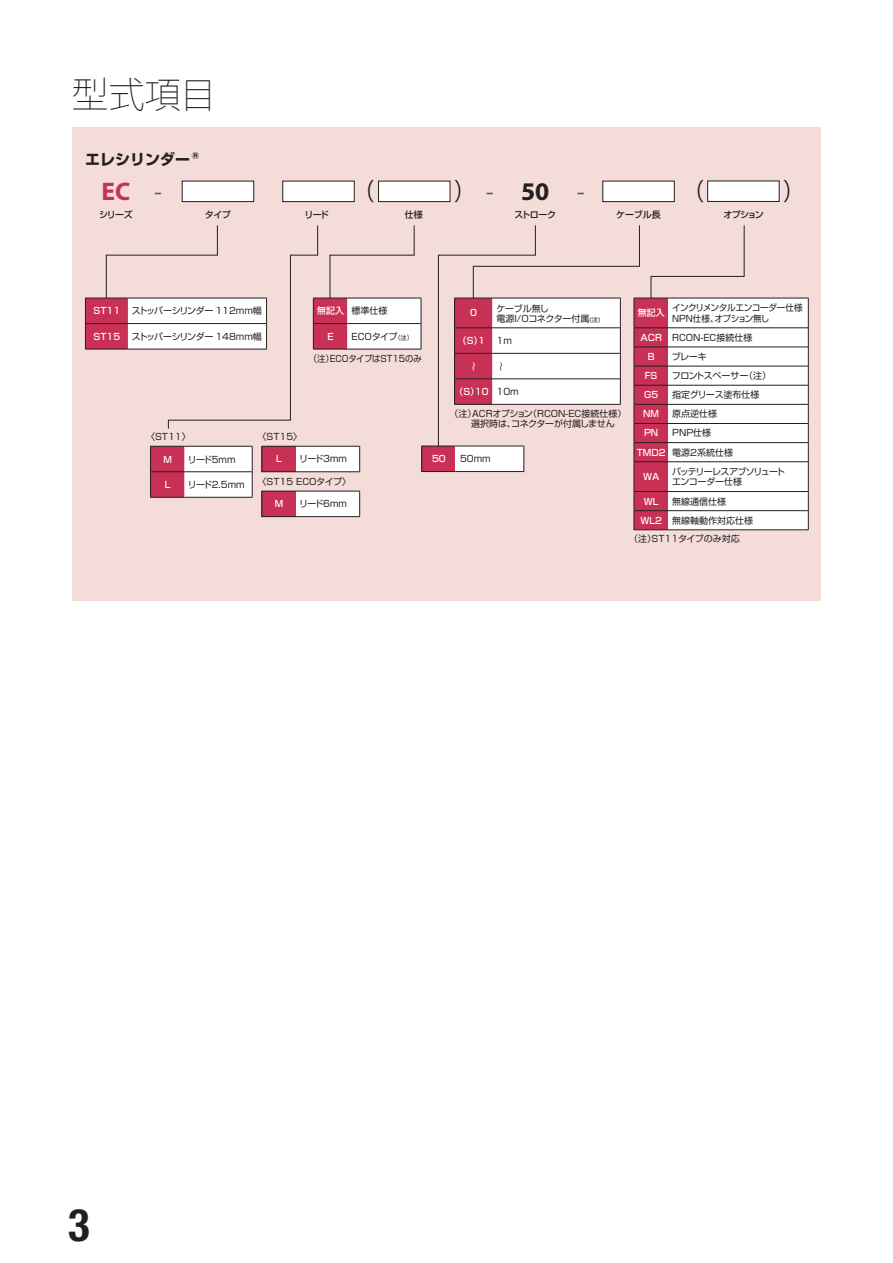
<style>
.page{position:relative;width:893px;height:1263px;background:#fff}
.page>*{position:absolute;margin:0;border:0;box-sizing:border-box;transform-origin:0 0}
.t1{font:700 condensed 45px "Helvetica Neue LT Std";color:#231f20}
.t2{font:200 36.15px "Koz Go Pro";color:#231f20}
.t3{font:300 expanded 25.5px "Shin Go Pro";color:#57585a}
.t4{font:700 25.5px "Myriad Pro";color:#c83055}
.t5{font:23.55px "Shin Go Pro";color:#231f20;scale:.77 1}
.t6{font:700 15px "Shin Go Pro";color:#231f20}
.t7{font:9px/19.2px "Shin Go Pro";letter-spacing:-.015em;color:#231f20}
.t8{font:500 9px "Shin Go Pro";color:#fff}
.t9{font:9px/10.5px "Shin Go Pro";letter-spacing:-.045em;color:#231f20;scale:.96 1}
.t10{font:500 9px "Shin Go Pro";letter-spacing:-.06em;color:#231f20}
.t11{font:9px/10.5px "Shin Go Pro";letter-spacing:-.075em;color:#231f20}
.t12{font:9px "Shin Go Pro";letter-spacing:-.015em;color:#231f20;scale:.93 1}
.t13{font:9px "Shin Go Pro";letter-spacing:-.045em;color:#231f20}
.s1{font-family:"Shin Go Pro";font-weight:300;font-stretch:expanded;color:#57585a}
.s2{font-weight:400;font-stretch:normal;font-size:23.55px;color:#231f20}
.s3{font-family:"Myriad Pro";font-weight:700;font-stretch:normal;color:#231f20}
.s4{font-weight:500;color:#fff}
.s5{font-size:6.3px}
.s6{font-weight:400;color:#231f20}
</style>
<div class="page">
<div style="left:72px;top:128px;width:749px;height:473px;background:#f4dcd9"></div>
<div style="left:182px;top:181px;width:72px;height:21px;background:#fff"></div>
<div style="left:182px;top:181px;width:72px;height:21px;border:1px solid #231f20"></div>
<div style="left:283px;top:181px;width:71px;height:21px;background:#fff"></div>
<div style="left:282px;top:181px;width:73px;height:21px;border:1px solid #231f20"></div>
<div style="left:378px;top:181px;width:72px;height:21px;background:#fff"></div>
<div style="left:378px;top:181px;width:72px;height:21px;border:1px solid #231f20"></div>
<div style="left:603px;top:181px;width:71px;height:21px;background:#fff"></div>
<div style="left:602px;top:181px;width:73px;height:21px;border:1px solid #231f20"></div>
<div style="left:708px;top:181px;width:71px;height:20px;background:#fff"></div>
<div style="left:707px;top:181px;width:72px;height:21px;border:1px solid #231f20"></div>
<div style="left:262px;top:446px;width:34px;height:26px;background:#c83055"></div>
<div style="left:296px;top:446px;width:64px;height:26px;background:#fff"></div>
<hr style="left:261px;top:446px;width:35px;height:1px;background:#231f20">
<svg style="left:261px;top:447px;width:1px;height:24px"></svg>
<hr style="left:296px;top:446px;width:64px;height:1px;background:#231f20">
<svg style="left:359px;top:447px;width:1px;height:24px"></svg>
<hr style="left:261px;top:471px;width:35px;height:1px;background:#231f20">
<hr style="left:296px;top:471px;width:64px;height:1px;background:#231f20">
<div style="left:262px;top:491px;width:34px;height:26px;background:#c83055"></div>
<div style="left:296px;top:491px;width:64px;height:26px;background:#fff"></div>
<hr style="left:261px;top:491px;width:35px;height:1px;background:#231f20">
<svg style="left:261px;top:491px;width:1px;height:25px"></svg>
<hr style="left:296px;top:491px;width:64px;height:1px;background:#231f20">
<svg style="left:359px;top:491px;width:1px;height:25px"></svg>
<hr style="left:261px;top:516px;width:35px;height:1px;background:#231f20">
<hr style="left:296px;top:516px;width:64px;height:1px;background:#231f20">
<svg style="left:150px;top:446px;width:103px;height:51px;background:#e3b3bf"></svg>
<hr style="left:150px;top:497px;width:34px;height:1px;background:#231f20">
<hr style="left:184px;top:497px;width:69px;height:1px;background:#231f20">
<hr style="left:151px;top:471px;width:33px;height:1px;background:#231f20">
<hr style="left:184px;top:471px;width:68px;height:1px;background:#231f20">
<div style="left:422px;top:446px;width:34px;height:25px;background:#c83055"></div>
<hr style="left:421px;top:446px;width:35px;height:1px;background:#231f20">
<svg style="left:421px;top:446px;width:1px;height:25px"></svg>
<hr style="left:421px;top:471px;width:35px;height:1px;background:#231f20">
<svg style="left:438px;top:225px;width:371px;height:305px"></svg>
<hr style="left:454px;top:404px;width:38px;height:1px;background:#231f20">
<hr style="left:492px;top:404px;width:129px;height:1px;background:#231f20">
<svg style="left:85px;top:225px;width:337px;height:204px"></svg>
<hr style="left:313px;top:349px;width:34px;height:1px;background:#231f20">
<hr style="left:347px;top:349px;width:74px;height:1px;background:#231f20">
<hr style="left:314px;top:323px;width:33px;height:1px;background:#231f20">
<hr style="left:347px;top:323px;width:74px;height:1px;background:#231f20">
<h2 class="t2" style="left:72px;top:71px;width:145px">型式項目</h2>
<h3 class="t6" style="left:85px;top:148px;width:123px">エレシリンダー®</h3>
<h3 class="t4" style="left:102px;top:175px;width:62px">EC <span class="s1">-</span></h3>
<h3 class="t5" style="left:357px;top:172px;width:25px">（</h3>
<h3 class="t3" style="left:454px;top:170px;width:132px"><span class="s2">）</span>- <span class="s3">50</span> -</h3>
<h3 class="t5" style="left:686px;top:172px;width:25px">（</h3>
<h3 class="t5" style="left:783px;top:172px;width:25px">）</h3>
<p class="t10" style="left:99px;top:207px;width:35px">シリーズ</p>
<p class="t10" style="left:205px;top:207px;width:27px">タイプ</p>
<p class="t10" style="left:305px;top:207px;width:26px">リード</p>
<p class="t10" style="left:405px;top:207px;width:19px">仕様</p>
<p class="t10" style="left:514px;top:207px;width:43px">ストローク</p>
<p class="t10" style="left:616px;top:207px;width:46px">ケーブル長</p>
<p class="t10" style="left:723px;top:207px;width:42px">オプション</p>
<p class="t8" style="left:94px;top:303px;width:28px">ST11</p>
<p class="t7" style="left:132px;top:300px;width:131px">ストッパーシリンダー 112mm幅</p>
<p class="t8" style="left:94px;top:329px;width:28px">ST15</p>
<p class="t7" style="left:132px;top:326px;width:131px">ストッパーシリンダー 148mm幅</p>
<p class="t7" style="left:317px;top:300px;width:72px"><span class="s4">無記入</span> 標準仕様</p>
<p class="t8" style="left:327px;top:329px;width:8px">E</p>
<p class="t7" style="left:352px;top:326px;width:63px">ECOタイプ<span class="s5">（注）</span></p>
<p class="t12" style="left:309px;top:351px;width:123px">（注）ECOタイプはST15のみ</p>
<p class="t7" style="left:146px;top:426px;width:46px">〈ST11〉</p>
<p class="t8" style="left:163px;top:452px;width:10px">M</p>
<p class="t7" style="left:188px;top:448px;width:49px">リード5ｍm</p>
<p class="t8" style="left:165px;top:477px;width:7px">L</p>
<p class="t7" style="left:188px;top:474px;width:58px">リード2.5ｍm</p>
<p class="t7" style="left:258px;top:426px;width:46px">〈ST15〉</p>
<p class="t8" style="left:276px;top:452px;width:7px">L</p>
<p class="t7" style="left:299px;top:448px;width:49px">リード3ｍｍ</p>
<p class="t7" style="left:257px;top:471px;width:95px">〈ST15 ECOタイプ〉</p>
<p class="t8" style="left:275px;top:496px;width:10px">M</p>
<p class="t7" style="left:299px;top:493px;width:49px">リード6ｍｍ</p>
<p class="t8" style="left:470px;top:306px;width:8px">0</p>
<p class="t7" style="left:496px;top:302px;width:105px;line-height:10.5px">ケーブル無し<br>電源I/Oコネクター付属<span class="s5">(注)</span></p>
<p class="t8" style="left:458px;top:333px;width:29px">（S）1</p>
<p class="t7" style="left:497px;top:330px;width:17px">1m</p>
<p class="t8" style="left:466px;top:371px;width:10px;rotate:-90deg">～</p>
<p class="t7" style="left:490px;top:371px;width:10px;rotate:-90deg">～</p>
<p class="t8" style="left:454px;top:384px;width:66px">（S）10 <span class="s6">10m</span></p>
<p class="t7" style="left:471px;top:407px;width:157px;line-height:10.5px;text-indent:-22px">（注）ACRオプション（RCON-EC接続仕様）選択時は、コネクターが付属しません</p>
<p class="t8" style="left:432px;top:451px;width:15px">50</p>
<p class="t7" style="left:460px;top:448px;width:32px">50mm</p>
<p class="t8" style="left:638px;top:306px;width:28px">無記入</p>
<p class="t9" style="left:672px;top:301px;width:138px">インクリメンタルエンコーダー仕様<br>NPN仕様、オプション無し</p>
<p class="t7" style="left:648px;top:327px;width:106px;text-indent:-7px"><span class="s4">ACR</span> RCON-EC接続仕様<br><span class="s4">B</span></p>
<p class="t7" style="left:672px;top:346px;width:36px">ブレーキ</p>
<p class="t8" style="left:645px;top:368px;width:14px">FS</p>
<p class="t13" style="left:672px;top:368px;width:101px">フロントスペーサー（注）</p>
<p class="t8" style="left:644px;top:387px;width:16px">G5</p>
<p class="t7" style="left:672px;top:384px;width:89px">指定グリース塗布仕様</p>
<p class="t8" style="left:643px;top:406px;width:17px">NM</p>
<p class="t7" style="left:672px;top:403px;width:46px">原点逆仕様</p>
<p class="t8" style="left:644px;top:426px;width:16px">PN</p>
<p class="t7" style="left:637px;top:422px;width:98px;text-indent:35px">PNP仕様<br><span class="s4">TMD2</span> 電源2系統仕様</p>
<p class="t8" style="left:643px;top:469px;width:18px">WA</p>
<p class="t11" style="left:672px;top:465px;width:115px">バッテリーレスアブソリュートエンコーダー仕様</p>
<p class="t8" style="left:644px;top:494px;width:16px">WL</p>
<p class="t7" style="left:672px;top:490px;width:55px">無線通信仕様</p>
<p class="t7" style="left:640px;top:509px;width:114px"><span class="s4">WL2</span> 無線軸動作対応仕様</p>
<p class="t7" style="left:629px;top:528px;width:112px">（注）ST11タイプのみ対応</p>
<h1 class="t1" style="left:68px;top:1197px;width:23px">3</h1>
</div>
